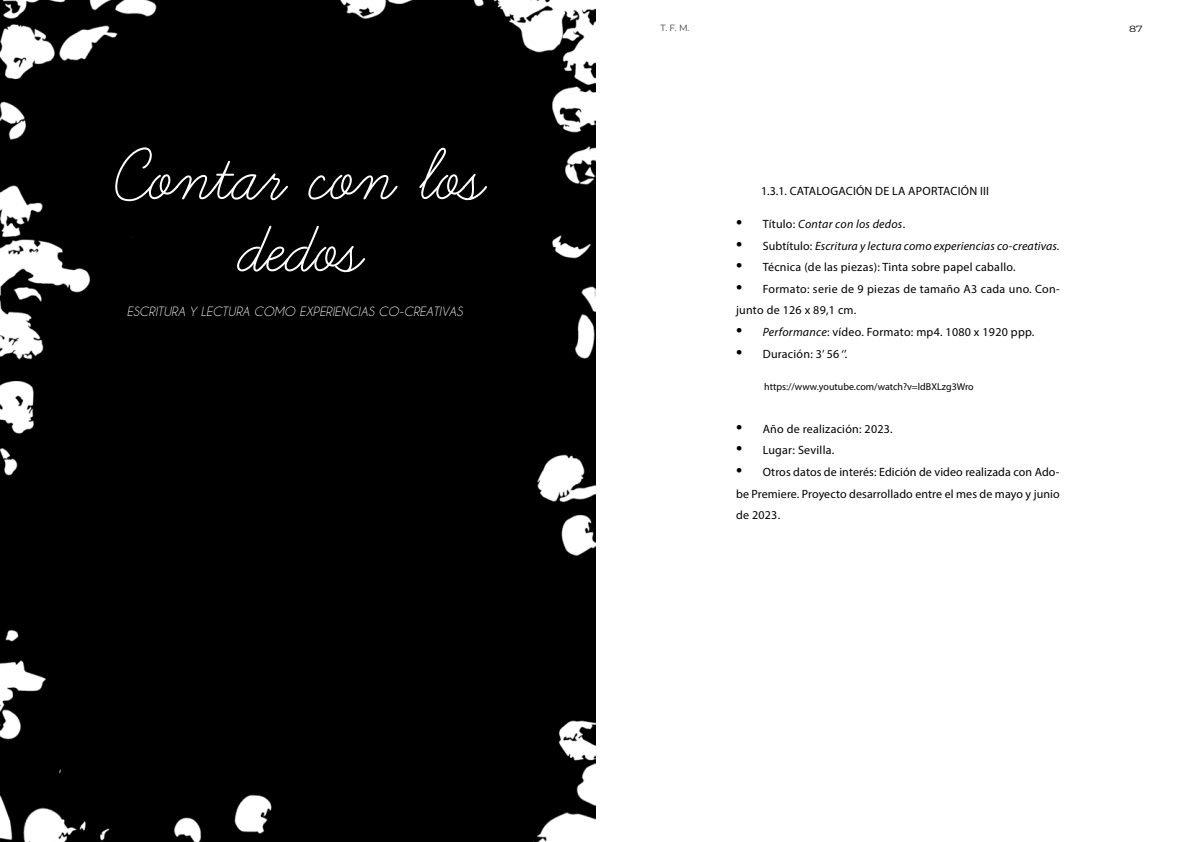
<style>
.page{position:relative;width:1191px;height:842px;background:#fff}
.page>*{position:absolute;margin:0;border:0;box-sizing:border-box;transform-origin:0 0}
.t1{font:90px/72px "Learning Curve";color:#fff;text-align:center}
.t2{font:12px/21.6px "Myriad Pro";letter-spacing:.02em;color:#000}
.t3{font:italic 12px "Myriad Pro";letter-spacing:.01em;color:#000}
.t4{font:italic 12px "Caviar Dreams";color:#fff}
.t5{font:10px "Myriad Pro";color:#000}
.t6{font:9px "Montserrat";color:#393b40}
.t7{font:9px "Montserrat";color:#000;scale:1.24 1}
.s1{font-style:normal;font-size:22px}
.s2{font-style:normal}
.s3{font-size:22px}
.s4{font-style:italic}
</style>
<div class="page">
<hr style="left:595px;top:0;width:1px;height:842px;background:#000">
<div style="left:0;top:0;width:595px;height:842px;background:#000"></div>
<h1 class="t1" style="left:113px;top:145px;width:369px">Contar con los dedos</h1>
<p class="t4" style="left:127px;top:304px;width:337px">ESCRITURA Y LECTURA COMO EXPERIENCIAS CO-CREATIVAS</p>
<p class="t6" style="left:660px;top:22px;width:30px">T. F. M.</p>
<p class="t2" style="left:761px;top:180px;width:229px">1.3.1. CATALOGACIÓN DE LA APORTACIÓN III</p>
<p class="t3" style="left:736px;top:217px;width:171px"><span class="s1">•</span> <span class="s2">Título:</span> Contar con los dedos<span class="s2">.</span></p>
<p class="t3" style="left:736px;top:238px;width:325px"><span class="s1">•</span> <span class="s2">Subtítulo:</span> Escritura y lectura como experiencias co-creativas.</p>
<p class="t2" style="left:736px;top:256px;width:281px"><span class="s3">•</span> Técnica (de las piezas): Tinta sobre papel caballo.</p>
<p class="t2" style="left:736px;top:278px;width:325px"><span class="s3">•</span> Formato: serie de 9 piezas de tamaño A3 cada uno. Con&shy;junto de 126 x 89,1 cm.</p>
<p class="t2" style="left:736px;top:321px;width:300px"><span class="s3">•</span> <span class="s4">Performance</span>: vídeo. Formato: mp4. 1080 x 1920 ppp.</p>
<p class="t2" style="left:736px;top:343px;width:113px"><span class="s3">•</span> Duración: 3’ 56 ‘’.</p>
<p class="t5" style="left:764px;top:381px;width:211px">https://www.youtube.com/watch?v=ldBXLzg3Wro</p>
<p class="t2" style="left:736px;top:418px;width:158px"><span class="s3">•</span> Año de realización: 2023.</p>
<p class="t2" style="left:736px;top:439px;width:100px"><span class="s3">•</span> Lugar: Sevilla.</p>
<p class="t2" style="left:736px;top:461px;width:325px;text-align:justify"><span class="s3">•</span> Otros datos de interés: Edición de video realizada con Ado&shy;be Premiere. Proyecto desarrollado entre el mes de mayo y junio de 2023.</p>
<p class="t7" style="left:1129px;top:22px;width:13px">87</p>
</div>
